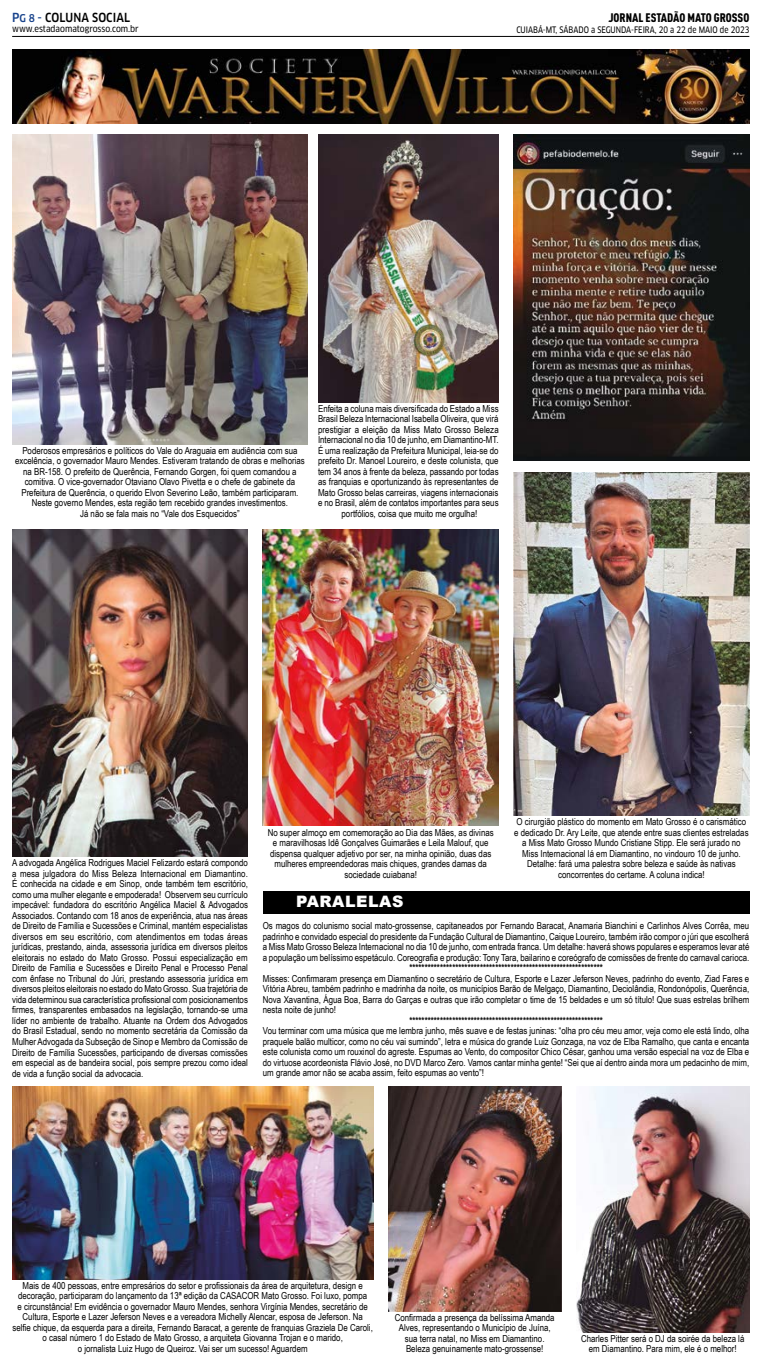
<style>
.page{position:relative;width:762px;height:1365px;background:#fff}
.page>*{position:absolute;margin:0;border:0;box-sizing:border-box;transform-origin:0 0}
.t1{font:900 15.75px "Arial";letter-spacing:.035em;color:#fff}
.t2{font:12.25px "DIN Cond Black Alternate";color:#000}
.t3{font:500 condensed 12.25px "Clan OT";letter-spacing:.01em;color:#000;scale:.95 1}
.t4{font:9.62px/10.5px "Arial Narrow";color:#000;text-align:center}
.t5{font:700 9.62px "Arial Narrow";color:#000}
.t6{font:8.75px "Clan OT Narrow News";color:#000;scale:.9 1}
.t7{font:8.75px "Clan OT Narrow News";color:#000}
.s1{color:#17428b}
.s2{font-size:10.5px;color:#17428b}
</style>
<div class="page">
<hr style="left:12px;top:36px;width:737px;height:1px;background:#000">
<img style="left:12px;top:49px;width:737px;height:74px">
<img style="left:513px;top:135px;width:236px;height:325px">
<img style="left:12px;top:135px;width:296px;height:309px">
<img style="left:318px;top:135px;width:180px;height:267px">
<img style="left:513px;top:472px;width:236px;height:343px">
<img style="left:12px;top:529px;width:236px;height:327px">
<img style="left:263px;top:529px;width:235px;height:296px">
<img style="left:576px;top:1086px;width:173px;height:245px">
<img style="left:388px;top:1086px;width:173px;height:224px">
<img style="left:12px;top:1086px;width:361px;height:193px">
<div style="left:263px;top:890px;width:486px;height:23px;background:#000"></div>
<p class="t3" style="left:12px;top:10px;width:126px"><span class="s1">P</span><span class="s2">G 8</span> <span class="s1">-</span> COLUNA SOCIAL</p>
<p class="t7" style="left:12px;top:24px;width:128px">www.estadaomatogrosso.com.br</p>
<p class="t2" style="left:608px;top:10px;width:142px">JORNAL ESTADÃO MATO GROSSO</p>
<p class="t6" style="left:516px;top:25px;width:260px">CUIABÁ-MT, SÁBADO a SEGUNDA-FEIRA, 20 a 22 de MAIO de 2023</p>
<p class="t4" style="left:15px;top:445px;width:291px">Poderosos empresários e políticos do Vale do Araguaia em audiência com sua excelência, o governador Mauro Mendes. Estiveram tratando de obras e melhorias na BR-158. O prefeito de Querência, Fernando Gorgen, foi quem comandou a comitiva. O vice-governador Otaviano Olavo Pivetta e o chefe de gabinete da Prefeitura de Querência, o querido Elvon Severino Leão, também participaram.<br>Neste governo Mendes, esta região tem recebido grandes investimentos.<br>Já não se fala mais no “Vale dos Esquecidos”</p>
<p class="t4" style="left:318px;top:403px;width:182px">Enfeita a coluna mais diversificada do Estado a Miss Brasil Beleza Internacional Isabella Oliveira, que virá prestigiar a eleição da Miss Mato Grosso Beleza Internacional no dia 10 de junho, em Diamantino-MT.<br>É uma realização da Prefeitura Municipal, leia-se do prefeito Dr. Manoel Loureiro, e deste colunista, que tem 34 anos à frente da beleza, passando por todas as franquias e oportunizando às representantes de Mato Grosso belas carreiras, viagens internacionais e no Brasil, além de contatos importantes para seus portfólios, coisa que muito me orgulha!</p>
<p class="t4" style="left:12px;top:857px;width:237px;text-align:justify">A advogada Angélica Rodrigues Maciel Felizardo estará compondo a mesa julgadora do Miss Beleza Internacional em Diamantino.<br>É conhecida na cidade e em Sinop, onde também tem escritório, como uma mulher elegante e empoderada! Observem seu currículo impecável: fundadora do escritório Angélica Maciel &amp; Advogados Associados. Contando com 18 anos de experiência, atua nas áreas de Direito de Família e Sucessões e Criminal, mantém especialistas diversos em seu escritório, com atendimentos em todas áreas jurídicas, prestando, ainda, assessoria jurídica em diversos pleitos eleitorais no estado do Mato Grosso. Possui especialização em Direito de Família e Sucessões e Direito Penal e Processo Penal com ênfase no Tribunal do Júri, prestando assessoria jurídica em diversos pleitos eleitorais no estado do Mato Grosso. Sua trajetória de vida determinou sua característica profissional com posicionamentos firmes, transparentes embasados na legislação, tornando-se uma líder no ambiente de trabalho. Atuante na Ordem dos Advogados do Brasil Estadual, sendo no momento secretária da Comissão da Mulher Advogada da Subseção de Sinop e Membro da Comissão de Direito de Família Sucessões, participando de diversas comissões em especial as de bandeira social, pois sempre prezou como ideal de vida a função social da advocacia.</p>
<p class="t4" style="left:267px;top:826px;width:227px">No super almoço em comemoração ao Dia das Mães, as divinas e maravilhosas Idê Gonçalves Guimarães e Leila Malouf, que dispensa qualquer adjetivo por ser, na minha opinião, duas das mulheres empreendedoras mais chiques, grandes damas da sociedade cuiabana!</p>
<p class="t4" style="left:514px;top:816px;width:236px">O cirurgião plástico do momento em Mato Grosso é o carismático e dedicado Dr. Ary Leite, que atende entre suas clientes estreladas a Miss Mato Grosso Mundo Cristiane Stipp. Ele será jurado no Miss Internacional lá em Diamantino, no vindouro 10 de junho.<br>Detalhe: fará uma palestra sobre beleza e saúde às nativas concorrentes do certame. A coluna indica!</p>
<h1 class="t1" style="left:296px;top:890px;width:109px">PARALELAS</h1>
<p class="t4" style="left:263px;top:920px;width:488px;text-align:justify">Os magos do colunismo social mato-grossense, capitaneados por Fernando Baracat, Anamaria Bianchini e Carlinhos Alves Corrêa, meu padrinho e convidado especial do presidente da Fundação Cultural de Diamantino, Caique Loureiro, também irão compor o júri que escolherá a Miss Mato Grosso Beleza Internacional no dia 10 de junho, com entrada franca. Um detalhe: haverá shows populares e esperamos levar até a população um belíssimo espetáculo. Coreografia e produção: Tony Tara, bailarino e coreógrafo de comissões de frente do carnaval carioca.</p>
<p class="t5" style="left:409px;top:960px;width:195px">***************************************************************</p>
<p class="t4" style="left:263px;top:972px;width:488px;text-align:justify">Misses: Confirmaram presença em Diamantino o secretário de Cultura, Esporte e Lazer Jeferson Neves, padrinho do evento, Ziad Fares e Vitória Abreu, também padrinho e madrinha da noite, os municípios Barão de Melgaço, Diamantino, Deciolândia, Rondonópolis, Querência, Nova Xavantina, Água Boa, Barra do Garças e outras que irão completar o time de 15 beldades e um só título! Que suas estrelas brilhem nesta noite de junho!</p>
<p class="t5" style="left:409px;top:1013px;width:195px">***************************************************************</p>
<p class="t4" style="left:263px;top:1025px;width:488px;text-align:justify">Vou terminar com uma música que me lembra junho, mês suave e de festas juninas: “olha pro céu meu amor, veja como ele está lindo, olha praquele balão multicor, como no céu vai sumindo”, letra e música do grande Luiz Gonzaga, na voz de Elba Ramalho, que canta e encanta este colunista como um rouxinol do agreste. Espumas ao Vento, do compositor Chico César, ganhou uma versão especial na voz de Elba e do virtuose acordeonista Flávio José, no DVD Marco Zero. Vamos cantar minha gente! “Sei que aí dentro ainda mora um pedacinho de mim, um grande amor não se acaba assim, feito espumas ao vento”!</p>
<p class="t4" style="left:12px;top:1279px;width:362px">Mais de 400 pessoas, entre empresários do setor e profissionais da área de arquitetura, design e decoração, participaram do lançamento da 13ª edição da CASACOR Mato Grosso. Foi luxo, pompa<br>e circunstância! Em evidência o governador Mauro Mendes, senhora Virgínia Mendes, secretário de Cultura, Esporte e Lazer Jeferson Neves e a vereadora Michelly Alencar, esposa de Jeferson. Na selfie chique, da esquerda para a direita, Fernando Baracat, a gerente de franquias Graziela De Caroli, o casal número 1 do Estado de Mato Grosso, a arquiteta Giovanna Trojan e o marido,<br>o jornalista Luiz Hugo de Queiroz. Vai ser um sucesso! Aguardem</p>
<p class="t4" style="left:395px;top:1311px;width:161px">Confirmada a presença da belíssima Amanda Alves, representando o Município de Juína, sua terra natal, no Miss em Diamantino.<br>Beleza genuinamente mato-grossense!</p>
<p class="t4" style="left:581px;top:1332px;width:165px">Charles Pitter será o DJ da soirée da beleza lá em Diamantino. Para mim, ele é o melhor!</p>
</div>
